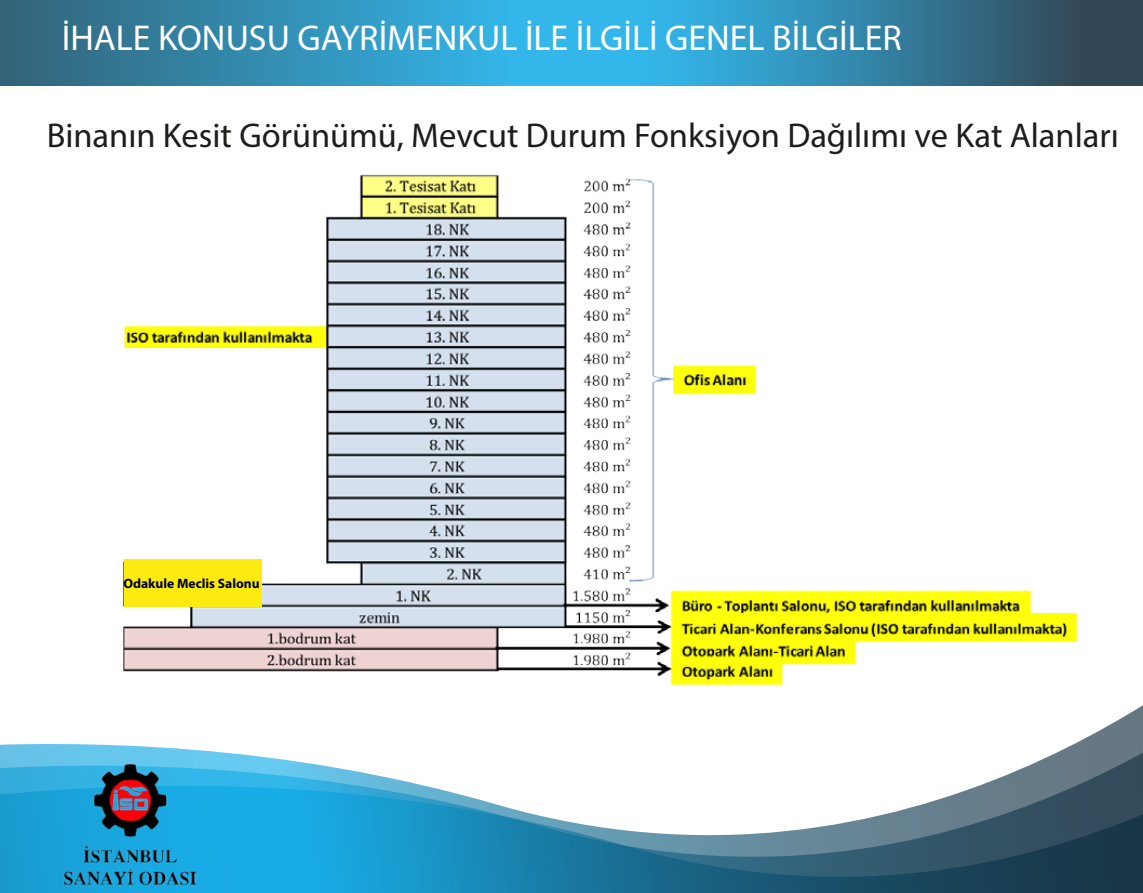
<style>
.page{position:relative;width:1143px;height:893px;background:#fff}
.page>*{position:absolute;margin:0;border:0;box-sizing:border-box;transform-origin:0 0}
.t1{font:36px "Myriad Pro";color:#fff}
.t2{font:34.5px "Myriad Pro";color:#1d1d1b}
.t3{font:700 13.5px "Myriad Pro";color:#000}
</style>
<div class="page">
<svg style="left:0;top:0;width:1143px;height:85px;background:#3389ae"></svg>
<img style="left:124px;top:175px;width:953px;height:455px">
<svg style="left:0;top:630px;width:1143px;height:263px"></svg>
<img style="left:0;top:750px;width:280px;height:143px">
<div style="left:124px;top:559px;width:138px;height:48px;background:#fcea10"></div>
<p class="t1" style="left:62px;top:16px;width:842px">İHALE KONUSU GAYRİMENKUL İLE İLGİLİ GENEL BİLGİLER</p>
<p class="t2" style="left:47px;top:114px;width:1074px">Binanın Kesit Görünümü, Mevcut Durum Fonksiyon Dağılımı ve Kat Alanları</p>
<p class="t3" style="left:123px;top:574px;width:138px">Odakule Meclis Salonu</p>
</div>
